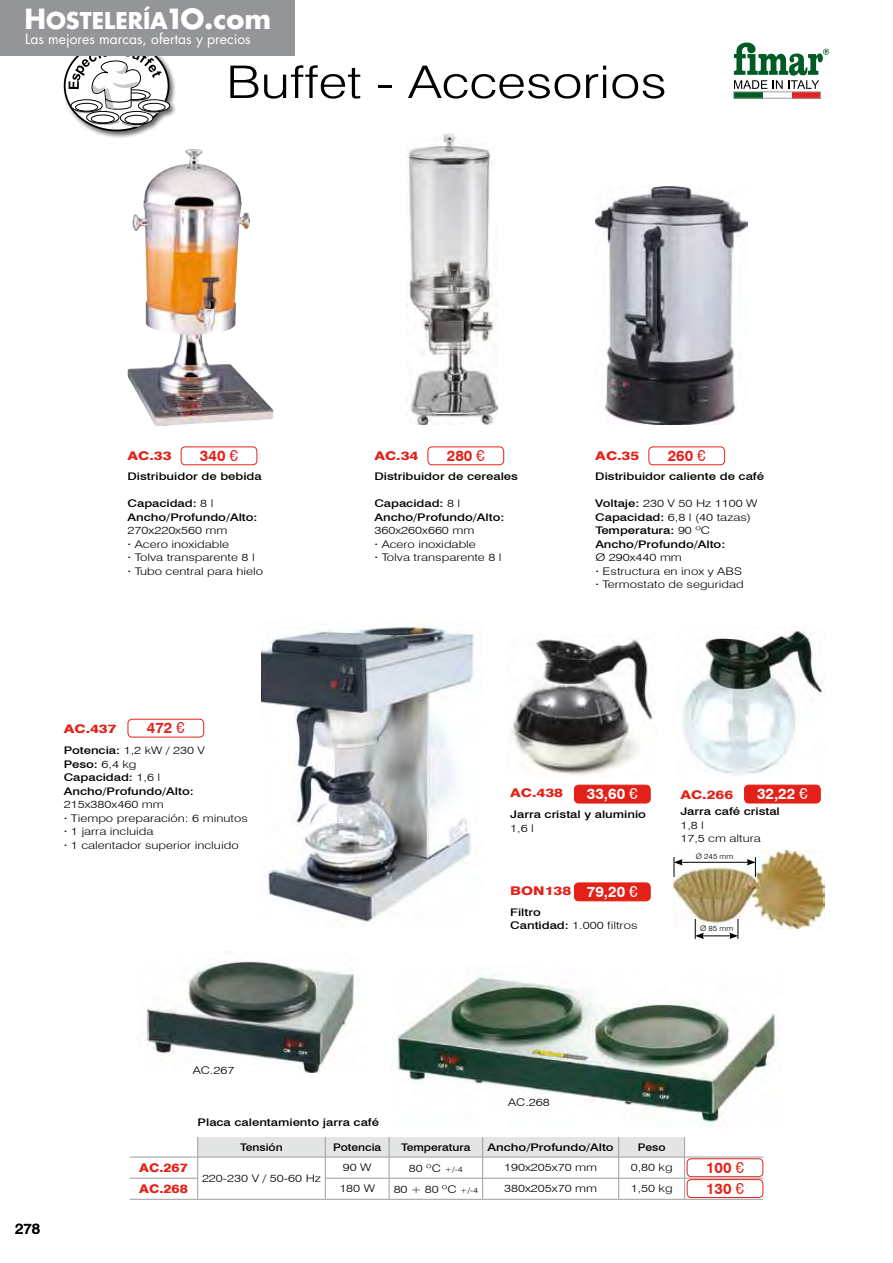
<style>
.page{position:relative;width:893px;height:1263px;background:#fff}
.page>*{position:absolute;margin:0;border:0;box-sizing:border-box;transform-origin:0 0}
.t1{font:300 45px "Swiss 721 BT";color:#000;scale:1.2 1}
.t2{font:700 22.5px "Futura Std";color:#fff}
.t3{font:700 15px "Swiss 721 BT";color:#e32119}
.t4{font:700 15px "Swiss 721 BT";color:#fff}
.t5{font:500 15px "Swiss 721 BT";color:#000}
.t6{font:13.8px "Futura Std";color:#fff}
.t7{font:800 12px "Swiss 721 BT";color:#e32119;scale:1.25 1}
.t8{font:800 12px "Swiss 721 BT";color:#e32119;scale:1.15 1}
.t9{font:300 10.5px/13.5px "Swiss 721 BT";color:#000;scale:1.25 1}
.t10{font:500 10.5px/13.5px "Swiss 721 BT";color:#000;scale:1.25 1}
.t11{font:500 10.5px "Swiss 721 BT";color:#000;scale:1.15 1}
.t12{font:300 7.5px "Swiss 721 BT";color:#000;scale:1.1 1}
.s1{font-size:27px}
.s2{font-weight:400}
.s3{font-weight:500}
.s4{font-weight:300}
.s5{font-size:7.5px}
</style>
<div class="page">
<div style="left:181px;top:446px;width:76px;height:19px;border:1px solid #e32119;border-radius:4px"></div>
<div style="left:428px;top:446px;width:76px;height:19px;border:1px solid #e32119;border-radius:4px"></div>
<div style="left:648px;top:446px;width:77px;height:19px;border:1px solid #e32119;border-radius:4px"></div>
<img style="left:127px;top:149px;width:147px;height:277px">
<img style="left:407px;top:133px;width:90px;height:291px">
<img style="left:595px;top:186px;width:153px;height:238px">
<img style="left:682px;top:630px;width:141px;height:145px">
<div style="left:744px;top:785px;width:76px;height:18px;background:#e32119;border-radius:4px"></div>
<div style="left:744px;top:785px;width:77px;height:18px;border:1px solid #e32119;border-radius:4px"></div>
<hr style="left:198px;top:1199px;width:127px;height:1px;background:#9c9e9f">
<hr style="left:130px;top:1199px;width:68px;height:1px;background:#9c9e9f">
<hr style="left:325px;top:1199px;width:64px;height:1px;background:#9c9e9f">
<hr style="left:389px;top:1199px;width:94px;height:1px;background:#9c9e9f">
<hr style="left:483px;top:1199px;width:136px;height:1px;background:#9c9e9f">
<hr style="left:619px;top:1199px;width:66px;height:1px;background:#9c9e9f">
<hr style="left:685px;top:1199px;width:78px;height:1px;background:#9c9e9f">
<hr style="left:685px;top:1157px;width:78px;height:1px;background:#9c9e9f">
<hr style="left:685px;top:1178px;width:78px;height:1px;background:#9c9e9f">
<hr style="left:130px;top:1157px;width:68px;height:1px;background:#9c9e9f">
<hr style="left:130px;top:1178px;width:68px;height:1px;background:#9c9e9f">
<svg style="left:197px;top:1137px;width:488px;height:62px"></svg>
<div style="left:687px;top:1179px;width:76px;height:19px;border:1px solid #e32119;border-radius:4px"></div>
<div style="left:687px;top:1158px;width:76px;height:19px;border:1px solid #e32119;border-radius:4px"></div>
<img style="left:396px;top:975px;width:379px;height:153px">
<img style="left:146px;top:961px;width:208px;height:112px">
<div style="left:574px;top:883px;width:76px;height:18px;background:#e32119;border-radius:4px"></div>
<div style="left:574px;top:882px;width:77px;height:19px;border:1px solid #e32119;border-radius:4px"></div>
<img style="left:511px;top:638px;width:142px;height:137px">
<div style="left:128px;top:719px;width:76px;height:18px;border:1px solid #e32119;border-radius:4px"></div>
<div style="left:574px;top:785px;width:76px;height:18px;background:#e32119;border-radius:4px"></div>
<div style="left:574px;top:785px;width:77px;height:18px;border:1px solid #e32119;border-radius:4px"></div>
<img style="left:673px;top:850px;width:152px;height:78px">
<hr style="left:702px;top:935px;width:30px;height:1px;background:#000">
<svg style="left:695px;top:919px;width:9px;height:20px"></svg>
<svg style="left:729px;top:919px;width:10px;height:20px"></svg>
<hr style="left:680px;top:862px;width:69px;height:1px;background:#000">
<svg style="left:674px;top:857px;width:9px;height:20px"></svg>
<svg style="left:747px;top:857px;width:9px;height:20px"></svg>
<img style="left:261px;top:621px;width:214px;height:301px">
<div style="left:62px;top:39px;width:116px;height:100px;background:#000;opacity:.6"></div>
<svg style="left:65px;top:41px;width:104px;height:89px"></svg>
<div style="left:64px;top:40px;width:105px;height:91px;border:2px solid #000;border-radius:50%"></div>
<svg style="left:138px;top:100px;width:32px;height:12px"></svg>
<div style="left:138px;top:99px;width:32px;height:13px;border:1px solid #000;border-radius:50%"></div>
<div style="left:143px;top:103px;width:23px;height:9px;border:1px solid #000;border-radius:50%"></div>
<svg style="left:69px;top:55px;width:94px;height:72px"></svg>
<div style="left:734px;top:92px;width:29px;height:6px;background:#005c24"></div>
<div style="left:792px;top:92px;width:29px;height:6px;background:#e32224"></div>
<svg style="left:734px;top:42px;width:95px;height:47px"></svg>
<div style="left:0;top:0;width:294px;height:55px;background:#939598"></div>
<h2 class="t2" style="left:24px;top:8px;width:248px"><span class="s1">H</span>OSTELERÍA<span class="s1">1O.com</span></h2>
<h3 class="t6" style="left:25px;top:32px;width:227px">Las mejores marcas, ofertas y precios</h3>
<p class="t1" style="left:226px;top:55px;width:369px">Buffet - Accesorios</p>
<p class="t3" style="left:200px;top:447px;width:40px">340 <span class="s2">€</span></p>
<p class="t7" style="left:374px;top:448px;width:37px">AC.34</p>
<p class="t10" style="left:374px;top:469px;width:116px">Distribuidor de cereales</p>
<p class="t9" style="left:374px;top:496px;width:106px"><span class="s3">Capacidad:</span> 8 l<br><span class="s3">Ancho/Profundo/Alto:<br></span>360x260x660 mm<br><span class="s3">·</span> Acero inoxidable<br><span class="s3">·</span> Tolva transparente 8 l</p>
<p class="t3" style="left:447px;top:447px;width:40px">280 <span class="s2">€</span></p>
<p class="t7" style="left:595px;top:448px;width:37px">AC.35</p>
<p class="t10" style="left:595px;top:469px;width:136px">Distribuidor caliente de café</p>
<p class="t9" style="left:595px;top:496px;width:131px"><span class="s3">Voltaje:</span> 230 V 50 Hz 1100 W<br><span class="s3">Capacidad:</span> 6,8 l (40 tazas)<br><span class="s3">Temperatura:</span> 90 ºC<br><span class="s3">Ancho/Profundo/Alto:<br></span>Ø 290x440 mm<br><span class="s3">·</span> Estructura en inox y ABS<br><span class="s3">·</span> Termostato de seguridad</p>
<p class="t3" style="left:668px;top:447px;width:40px">260 <span class="s2">€</span></p>
<p class="t7" style="left:128px;top:448px;width:37px">AC.33</p>
<p class="t10" style="left:128px;top:469px;width:109px">Distribuidor de bebida</p>
<p class="t9" style="left:128px;top:496px;width:110px"><span class="s3">Capacidad:</span> 8 l<br><span class="s3">Ancho/Profundo/Alto:<br></span>270x220x560 mm<br><span class="s3">·</span> Acero inoxidable<br><span class="s3">·</span> Tolva transparente 8 l<br><span class="s3">·</span> Tubo central para hielo</p>
<p class="t3" style="left:147px;top:719px;width:40px">472 <span class="s2">€</span></p>
<p class="t7" style="left:64px;top:722px;width:44px">AC.437</p>
<p class="t9" style="left:64px;top:744px;width:149px"><span class="s3">Potencia:</span> 1,2 kW / 230 V<br><span class="s3">Peso:</span> 6,4 kg<br><span class="s3">Capacidad:</span> 1,6 l<br><span class="s3">Ancho/Profundo/Alto:<br></span>215x380x460 mm<br><span class="s3">·</span> Tiempo preparación: 6 minutos <span class="s3">·</span> 1 jarra incluida<br><span class="s3">·</span> 1 calentador superior incluido</p>
<p class="t4" style="left:587px;top:785px;width:52px">33,60 <span class="s2">€</span></p>
<p class="t7" style="left:510px;top:785px;width:44px">AC.438</p>
<p class="t10" style="left:510px;top:807px;width:110px">Jarra cristal y aluminio<br><span class="s4">1,6 l</span></p>
<p class="t4" style="left:587px;top:882px;width:52px">79,20 <span class="s2">€</span></p>
<p class="t7" style="left:510px;top:883px;width:50px">BON138</p>
<p class="t10" style="left:510px;top:905px;width:103px">Filtro<br>Cantidad: <span class="s4">1.000 filtros</span></p>
<p class="t4" style="left:757px;top:785px;width:52px">32,22 <span class="s2">€</span></p>
<p class="t7" style="left:680px;top:788px;width:44px">AC.266</p>
<p class="t10" style="left:680px;top:805px;width:81px">Jarra café cristal<br><span class="s4">1,8 l<br>17,5 cm altura</span></p>
<p class="t12" style="left:696px;top:852px;width:36px">Ø 245 mm</p>
<p class="t12" style="left:700px;top:923px;width:32px">Ø 85 mm</p>
<p class="t9" style="left:193px;top:1063px;width:35px">AC.267</p>
<p class="t10" style="left:198px;top:1116px;width:147px">Placa calentamiento jarra café</p>
<p class="t9" style="left:508px;top:1096px;width:35px">AC.268</p>
<p class="t11" style="left:240px;top:1141px;width:39px">Tensión</p>
<p class="t11" style="left:333px;top:1141px;width:43px">Potencia</p>
<p class="t11" style="left:401px;top:1141px;width:62px">Temperatura</p>
<p class="t10" style="left:488px;top:1140px;width:102px">Ancho/Profundo/Alto</p>
<p class="t11" style="left:638px;top:1141px;width:26px">Peso</p>
<p class="t5" style="left:15px;top:1219px;width:27px">278</p>
<p class="t3" style="left:706px;top:1158px;width:40px">100 <span class="s2">€</span></p>
<p class="t8" style="left:139px;top:1160px;width:44px">AC.267</p>
<p class="t9" style="left:343px;top:1160px;width:24px">90 W</p>
<p class="t9" style="left:409px;top:1161px;width:45px">80 ºC <span class="s5">+/-4</span></p>
<p class="t9" style="left:504px;top:1160px;width:76px">190x205x70 mm</p>
<p class="t9" style="left:631px;top:1160px;width:35px">0,80 kg</p>
<p class="t9" style="left:202px;top:1171px;width:97px">220-230 V / 50-60 Hz</p>
<p class="t8" style="left:139px;top:1182px;width:44px">AC.268</p>
<p class="t9" style="left:339px;top:1181px;width:30px">180 W</p>
<p class="t9" style="left:394px;top:1182px;width:69px">80 + 80 ºC <span class="s5">+/-4</span></p>
<p class="t9" style="left:504px;top:1181px;width:76px">380x205x70 mm</p>
<p class="t9" style="left:631px;top:1181px;width:35px">1,50 kg</p>
<p class="t3" style="left:706px;top:1179px;width:40px">130 <span class="s2">€</span></p>
</div>
